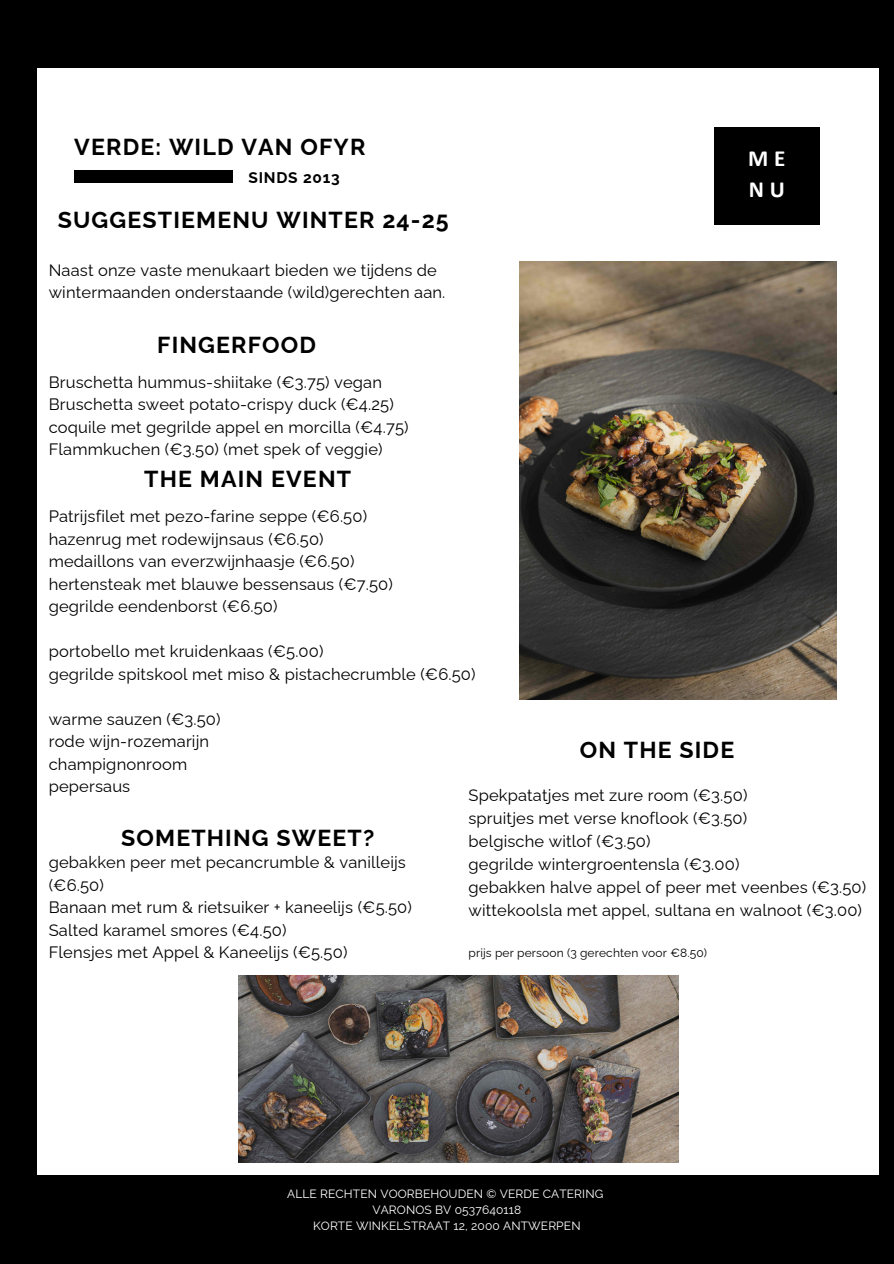
<style>
.page{position:relative;width:894px;height:1264px;background:#fff}
.page>*{position:absolute;margin:0;border:0;box-sizing:border-box;transform-origin:0 0}
.t1{font:700 23.1px "Raleway";letter-spacing:.05em;color:#000}
.t2{font:700 23.1px/31.5px "Calibri";color:#fff}
.t3{font:16.5px/22.5px "Raleway";letter-spacing:.01em;color:#000}
.t4{font:700 15.45px "Raleway";letter-spacing:.05em;color:#000}
.t5{font:12px/16px "Raleway";letter-spacing:.01em;color:#fff;text-align:center}
.t6{font:12px "Raleway";letter-spacing:.01em;color:#000}
</style>
<div class="page">
<div style="left:0;top:0;width:893px;height:1263px;background:#000"></div>
<div style="left:38px;top:68px;width:840px;height:1106px;background:#fff"></div>
<div style="left:713px;top:127px;width:106px;height:98px;background:#000"></div>
<div style="left:74px;top:170px;width:159px;height:12px;background:#000"></div>
<img style="left:238px;top:975px;width:440px;height:187px">
<img style="left:519px;top:261px;width:317px;height:438px">
<p class="t1" style="left:74px;top:133px;width:292px">VERDE: WILD VAN OFYR</p>
<h1 class="t4" style="left:248px;top:168px;width:93px">SINDS 2013</h1>
<h2 class="t1" style="left:58px;top:206px;width:392px">SUGGESTIEMENU WINTER 24-25</h2>
<h3 class="t3" style="left:49px;top:258px;width:398px">Naast onze vaste menukaart bieden we tijdens de wintermaanden onderstaande (wild)gerechten aan.</h3>
<p class="t1" style="left:157px;top:331px;width:160px">FINGERFOOD</p>
<p class="t3" style="left:49px;top:370px;width:361px">Bruschetta hummus-shiitake (€3.75) vegan Bruschetta sweet potato-crispy duck (€4.25) coquile met gegrilde appel en morcilla (€4.75)<br>Flammkuchen (€3.50) (met spek of veggie)</p>
<p class="t2" style="left:748px;top:144px;width:39px">ME<br>N U</p>
<h3 class="t1" style="left:144px;top:465px;width:208px">THE MAIN EVENT</h3>
<p class="t3" style="left:49px;top:505px;width:345px">Patrijsfilet met pezo-farine seppe (€6.50) hazenrug met rodewijnsaus (€6.50) medaillons van everzwijnhaasje (€6.50) hertensteak met blauwe bessensaus (€7.50) gegrilde eendenborst (€6.50)</p>
<h3 class="t3" style="left:49px;top:640px;width:428px">portobello met kruidenkaas (€5.00)<br>gegrilde spitskool met miso &amp; pistachecrumble (€6.50)</h3>
<h3 class="t3" style="left:49px;top:708px;width:173px">warme sauzen (€3.50) rode wijn-rozemarijn champignonroom pepersaus</h3>
<h3 class="t1" style="left:121px;top:824px;width:254px">SOMETHING SWEET?</h3>
<p class="t3" style="left:49px;top:851px;width:364px">gebakken peer met pecancrumble &amp; vanilleijs (€6.50)<br>Banaan met rum &amp; rietsuiker + kaneelijs (€5.50)<br>Salted karamel smores (€4.50)<br>Flensjes met Appel &amp; Kaneelijs (€5.50)</p>
<p class="t1" style="left:579px;top:736px;width:156px">ON THE SIDE</p>
<h1 class="t3" style="left:468px;top:783px;width:399px;line-height:23px">Spekpatatjes met zure room (€3.50)<br>spruitjes met verse knoflook (€3.50)<br>belgische witlof (€3.50)<br>gegrilde wintergroentensla (€3.00)<br>gebakken halve appel of peer met veenbes (€3.50) wittekoolsla met appel, sultana en walnoot (€3.00)</h1>
<h3 class="t6" style="left:468px;top:945px;width:240px">prijs per persoon (3 gerechten voor €8.50)</h3>
<p class="t5" style="left:287px;top:1185px;width:317px">ALLE RECHTEN VOORBEHOUDEN © VERDE CATERING<br>VARONOS BV 0537640118<br>KORTE WINKELSTRAAT 12, 2000 ANTWERPEN</p>
</div>
